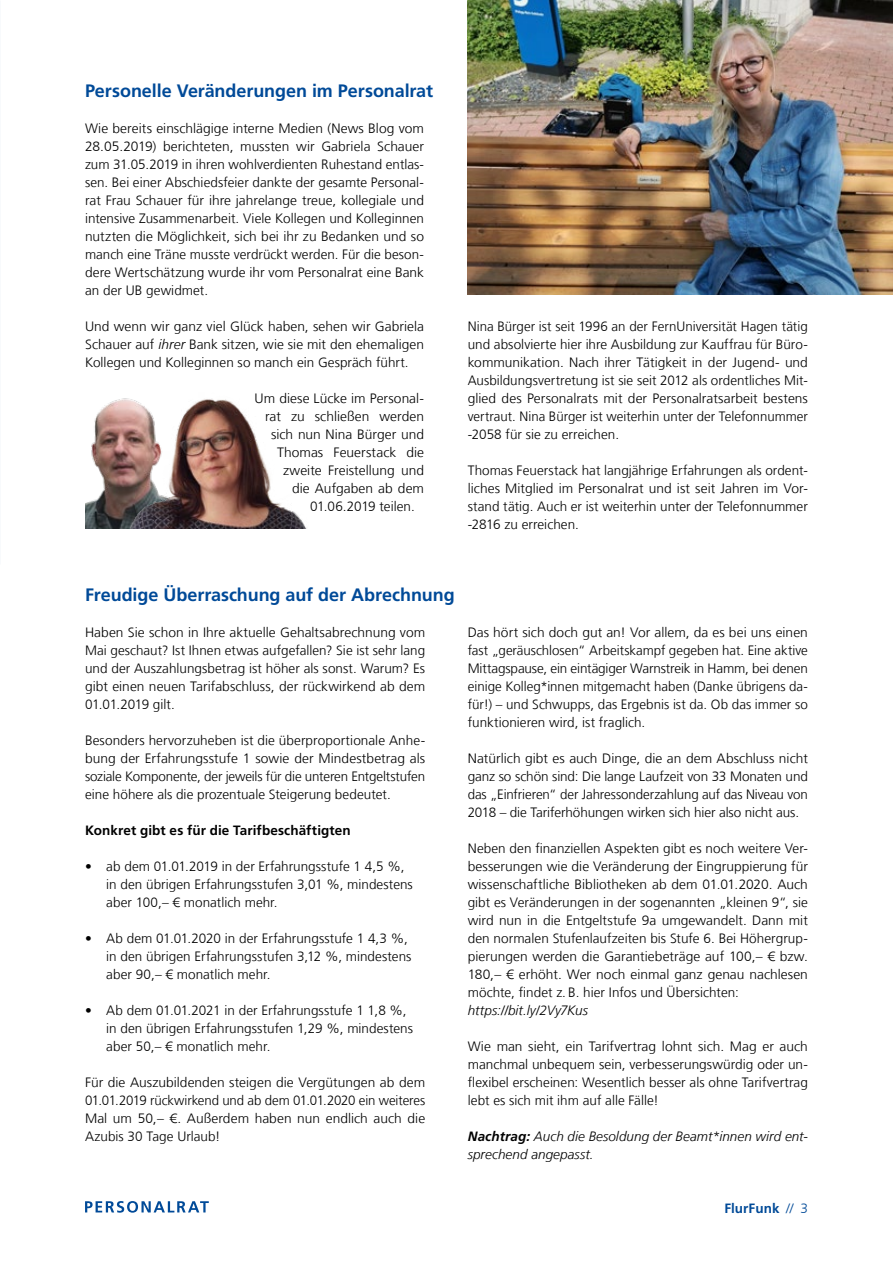
<style>
.page{position:relative;width:893px;height:1263px;background:#fff}
.page>*{position:absolute;margin:0;border:0;box-sizing:border-box;transform-origin:0 0}
.Subheadline{font:700 18px "Frutiger LT Com";letter-spacing:-.005em;color:#004a98}
.Fließtext{font:300 13.5px/18px "Frutiger LT Com";color:#000;text-align:justify}
.Fließtext-2{font:italic 300 13.5px/18px "Frutiger LT Com";letter-spacing:.005em;color:#000}
.Fließtext-3{font:700 13.5px "Frutiger LT Com";letter-spacing:.01em;color:#000}
.Headline{font:700 13.5px "Frutiger LT Com";letter-spacing:.005em;color:#004a98}
.s1{font-style:italic}
.s2{font-weight:700}
.s3{font-weight:300}
</style>
<div class="page">
<svg style="left:85px;top:1201px;width:124px;height:12px"></svg>
<img style="left:468px;top:0;width:425px;height:295px">
<img style="left:85px;top:398px;width:45px;height:131px">
<img style="left:130px;top:399px;width:177px;height:130px">
<p class="Subheadline" style="left:85px;top:80px;width:350px">Personelle Veränderungen im Personalrat</p>
<p class="Fließtext" style="left:85px;top:119px;width:341px">Wie bereits einschlägige interne Medien (News Blog vom 28.05.2019) berichteten, mussten wir Gabriela Schauer zum 31.05.2019 in ihren wohlverdienten Ruhestand entlas&shy;sen. Bei einer Abschiedsfeier dankte der gesamte Personal&shy;rat Frau Schauer für ihre jahrelange treue, kollegiale und intensive Zusammenarbeit. Viele Kollegen und Kolleginnen nutzten die Möglichkeit, sich bei ihr zu Bedanken und so manch eine Träne musste verdrückt werden. Für die beson&shy;dere Wertschätzung wurde ihr vom Personalrat eine Bank an der UB gewidmet.</p>
<p class="Fließtext" style="left:85px;top:317px;width:341px">Und wenn wir ganz viel Glück haben, sehen wir Gabriela Schauer auf <span class="s1">ihrer</span> Bank sitzen, wie sie mit den ehemaligen Kollegen und Kolleginnen so manch ein Gespräch führt.</p>
<p class="Fließtext" style="left:255px;top:389px;width:171px">Um diese Lücke im Personal-</p>
<p class="Fließtext" style="left:265px;top:407px;width:160px">rat zu schließen werden</p>
<p class="Fließtext" style="left:271px;top:425px;width:154px">sich nun Nina Bürger und</p>
<p class="Fließtext" style="left:277px;top:443px;width:149px">Thomas Feuerstack die</p>
<p class="Fließtext" style="left:283px;top:461px;width:142px">zweite Freistellung und</p>
<p class="Fließtext" style="left:292px;top:479px;width:133px">die Aufgaben ab dem</p>
<p class="Fließtext" style="left:310px;top:497px;width:106px">01.06.2019 teilen.</p>
<p class="Fließtext" style="left:468px;top:317px;width:342px">Nina Bürger ist seit 1996 an der FernUniversität Hagen tätig und absolvierte hier ihre Ausbildung zur Kauffrau für Büro&shy;kommunikation. Nach ihrer Tätigkeit in der Jugend- und Ausbildungsvertretung ist sie seit 2012 als ordentliches Mit&shy;glied des Personalrats mit der Personalratsarbeit bestens vertraut. Nina Bürger ist weiterhin unter der Telefonnummer -2058 für sie zu erreichen.</p>
<p class="Fließtext" style="left:468px;top:461px;width:342px">Thomas Feuerstack hat langjährige Erfahrungen als ordent&shy;liches Mitglied im Personalrat und ist seit Jahren im Vor&shy;stand tätig. Auch er ist weiterhin unter der Telefonnummer -2816 zu erreichen.</p>
<p class="Subheadline" style="left:85px;top:584px;width:371px">Freudige Überraschung auf der Abrechnung</p>
<p class="Fließtext" style="left:85px;top:623px;width:342px">Haben Sie schon in Ihre aktuelle Gehaltsabrechnung vom Mai geschaut? Ist Ihnen etwas aufgefallen? Sie ist sehr lang und der Auszahlungsbetrag ist höher als sonst. Warum? Es gibt einen neuen Tarifabschluss, der rückwirkend ab dem 01.01.2019 gilt.</p>
<p class="Fließtext" style="left:85px;top:731px;width:342px">Besonders hervorzuheben ist die überproportionale Anhe&shy;bung der Erfahrungsstufe 1 sowie der Mindestbetrag als soziale Komponente, der jeweils für die unteren Entgeltstufen eine höhere als die prozentuale Steigerung bedeutet.</p>
<p class="Fließtext-3" style="left:85px;top:822px;width:267px">Konkret gibt es für die Tarifbeschäftigten</p>
<p class="Fließtext" style="left:106px;top:857px;width:308px;text-align:left;text-indent:-21px">• ab dem 01.01.2019 in der Erfahrungsstufe 1 4,5 %, in den übrigen Erfahrungsstufen 3,01 %, mindestens aber 100,– € monatlich mehr.</p>
<p class="Fließtext" style="left:106px;top:929px;width:307px;text-align:left;text-indent:-21px">• Ab dem 01.01.2020 in der Erfahrungsstufe 1 4,3 %, in den übrigen Erfahrungsstufen 3,12 %, mindestens aber 90,– € monatlich mehr.</p>
<p class="Fließtext" style="left:106px;top:1001px;width:308px;text-align:left;text-indent:-21px">• Ab dem 01.01.2021 in der Erfahrungsstufe 1 1,8 %, in den übrigen Erfahrungsstufen 1,29 %, mindestens aber 50,– € monatlich mehr.</p>
<p class="Fließtext" style="left:85px;top:1073px;width:342px">Für die Auszubildenden steigen die Vergütungen ab dem 01.01.2019 rückwirkend und ab dem 01.01.2020 ein weiteres Mal um 50,– €. Außerdem haben nun endlich auch die Azubis 30 Tage Urlaub!</p>
<p class="Fließtext" style="left:468px;top:623px;width:342px">Das hört sich doch gut an! Vor allem, da es bei uns einen fast „geräuschlosen“ Arbeitskampf gegeben hat. Eine aktive Mittagspause, ein eintägiger Warnstreik in Hamm, bei denen einige Kolleg*innen mitgemacht haben (Danke übrigens da&shy;für!) – und Schwupps, das Ergebnis ist da. Ob das immer so funktionieren wird, ist fraglich.</p>
<p class="Fließtext" style="left:468px;top:749px;width:342px">Natürlich gibt es auch Dinge, die an dem Abschluss nicht ganz so schön sind: Die lange Laufzeit von 33 Monaten und das „Einfrieren“ der Jahressonderzahlung auf das Niveau von 2018 – die Tariferhöhungen wirken sich hier also nicht aus.</p>
<p class="Fließtext" style="left:468px;top:839px;width:342px">Neben den finanziellen Aspekten gibt es noch weitere Ver&shy;besserungen wie die Veränderung der Eingruppierung für wissenschaftliche Bibliotheken ab dem 01.01.2020. Auch gibt es Veränderungen in der sogenannten „kleinen 9“, sie wird nun in die Entgeltstufe 9a umgewandelt. Dann mit den normalen Stufenlaufzeiten bis Stufe 6. Bei Höhergrup&shy;pierungen werden die Garantiebeträge auf 100,– € bzw.<br>180,– € erhöht. Wer noch einmal ganz genau nachlesen möchte, findet z. B. hier Infos und Übersichten:</p>
<p class="Fließtext-2" style="left:468px;top:1001px;width:122px">https://bit.ly/2Vy7Kus</p>
<p class="Fließtext" style="left:468px;top:1037px;width:342px">Wie man sieht, ein Tarifvertrag lohnt sich. Mag er auch manchmal unbequem sein, verbesserungswürdig oder un&shy;flexibel erscheinen: Wesentlich besser als ohne Tarifvertrag lebt es sich mit ihm auf alle Fälle!</p>
<p class="Fließtext-2" style="left:468px;top:1127px;width:342px"><span class="s2">Nachtrag:</span> Auch die Besoldung der Beamt*innen wird ent&shy;sprechend angepasst.</p>
<p class="Headline" style="left:724px;top:1200px;width:85px">FlurFunk <span class="s3">// 3</span></p>
</div>
